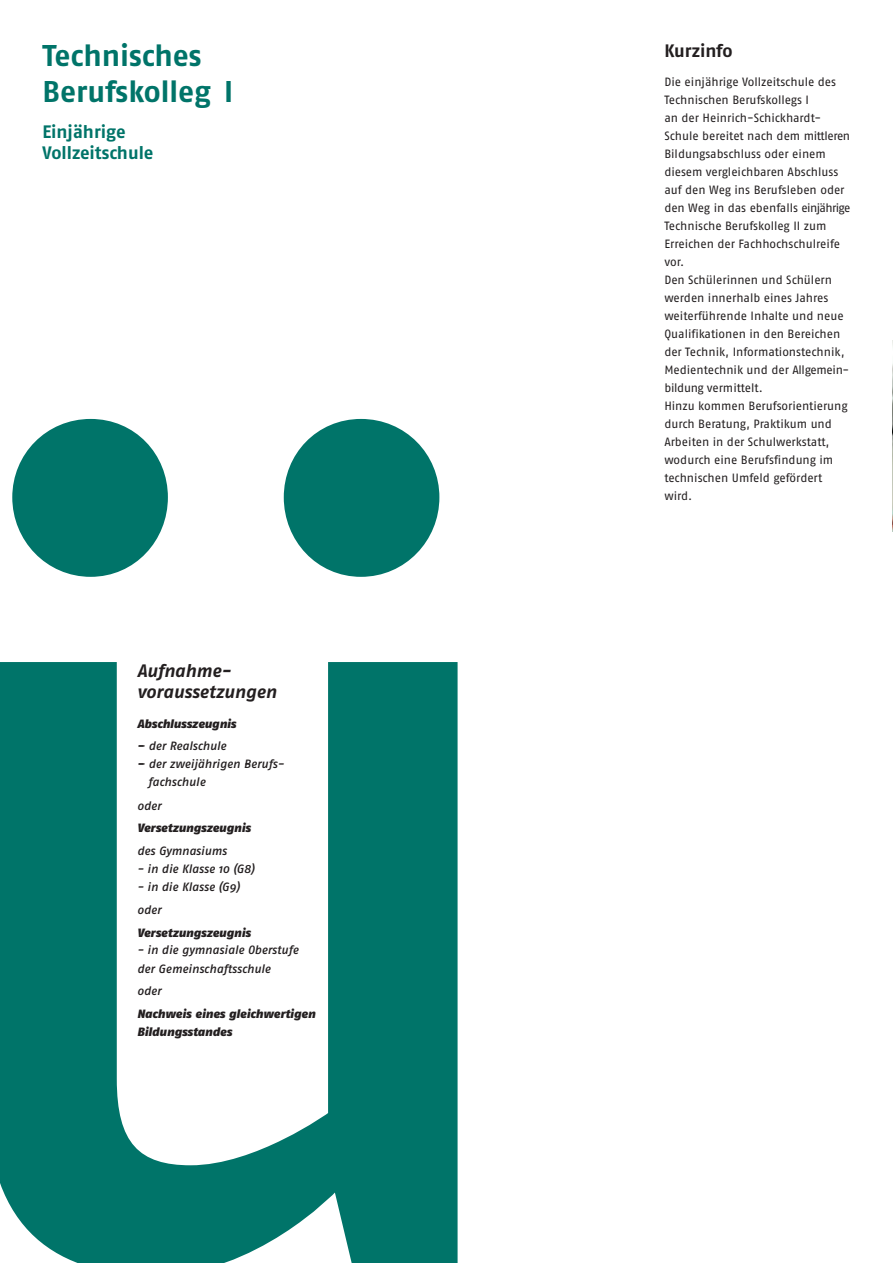
<style>
.page{position:relative;width:893px;height:1263px;background:#fff}
.page>*{position:absolute;margin:0;border:0;box-sizing:border-box;transform-origin:0 0}
.t1{font:700 30px/36px "Fago No";letter-spacing:-.005em;color:#007469}
.t2{font:700 18px/21px "Fago No";color:#007469}
.t3{font:italic 700 18px "Fago No";letter-spacing:-.005em;color:#231f20}
.t4{font:italic 700 18px "Fago No";letter-spacing:-.005em;color:#231f20}
.t5{font:700 18px "Fago No";letter-spacing:-.005em;color:#231f20}
.t6{font:12px/18px "Fago No";letter-spacing:-.005em;color:#231f20}
.t7{font:italic 500 12px/22.8px "Fago No";letter-spacing:-.005em;color:#231f20}
.t8{font:italic 900 12px/18px "Fago No";letter-spacing:-.005em;color:#231f20}
.t9{font:italic 12px "Fago No Med";color:#231f20}
</style>
<div class="page">
<svg style="left:0;top:419px;width:458px;height:844px;fill:#007469"></svg>
<hr style="left:892px;top:319px;width:1px;height:944px;background:#a0c7c4">
<img style="left:892px;top:340px;width:1px;height:191px">
<h1 class="t1" style="left:43px;top:41px;width:192px">Technisches<br>Berufskolleg I</h1>
<h2 class="t2" style="left:43px;top:123px;width:113px">Einjährige<br>Vollzeitschule</h2>
<h2 class="t4" style="left:137px;top:665px;width:95px">Aufnahme-</h2>
<h2 class="t3" style="left:137px;top:686px;width:141px">voraussetzungen</h2>
<p class="t8" style="left:137px;top:716px;width:101px">Abschlusszeugnis</p>
<p class="t7" style="left:137px;top:736px;width:91px">-– der Realschule</p>
<p class="t7" style="left:137px;top:753px;width:148px">-– der zweijährigen -Berufs-</p>
<p class="t7" style="left:148px;top:771px;width:59px">fachschule</p>
<p class="t7" style="left:137px;top:795px;width:26px">oder</p>
<p class="t8" style="left:137px;top:820px;width:115px">Versetzungszeugnis</p>
<p class="t9" style="left:137px;top:847px;width:91px">des Gymnasiums</p>
<p class="t7" style="left:137px;top:859px;width:119px">- in die Klasse 10 (G8)</p>
<p class="t7" style="left:137px;top:877px;width:104px">- in die Klasse (G9) oder</p>
<p class="t9" style="left:137px;top:946px;width:163px">- in die gymnasiale Oberstufe</p>
<p class="t7" style="left:137px;top:980px;width:26px">oder</p>
<p class="t8" style="left:137px;top:1005px;width:180px">Nachweis eines gleichwertigen<br>Bildungsstandes</p>
<p class="t8" style="left:137px;top:924px;width:115px">Versetzungszeugnis</p>
<p class="t9" style="left:137px;top:964px;width:135px">der Gemeinschaftsschule</p>
<h2 class="t5" style="left:664px;top:44px;width:70px">Kurzinfo</h2>
<p class="t6" style="left:664px;top:74px;width:187px">Die einjährige Vollzeitschule des<br>Technischen Berufskollegs I<br>an der Heinrich-Schickhardt-<br>Schule bereitet nach dem mittleren<br>Bildungsabschluss oder einem diesem vergleichbaren Abschluss auf den Weg ins Berufsleben oder den Weg in das ebenfalls einjährige<br>Technische Berufskolleg II zum<br>Erreichen der Fachhochschulreife vor.<br>Den Schülerinnen und Schülern werden innerhalb eines Jahres weiterführende Inhalte und neue<br>Qualifikationen in den Bereichen der Technik, Informationstechnik,<br>Medientechnik und der Allgemein&shy;bildung vermittelt.<br>Hinzu kommen Berufsorientierung durch Beratung, Praktikum und<br>Arbeiten in der Schulwerkstatt, wodurch eine Berufsfindung im technischen Umfeld gefördert wird.</p>
</div>
